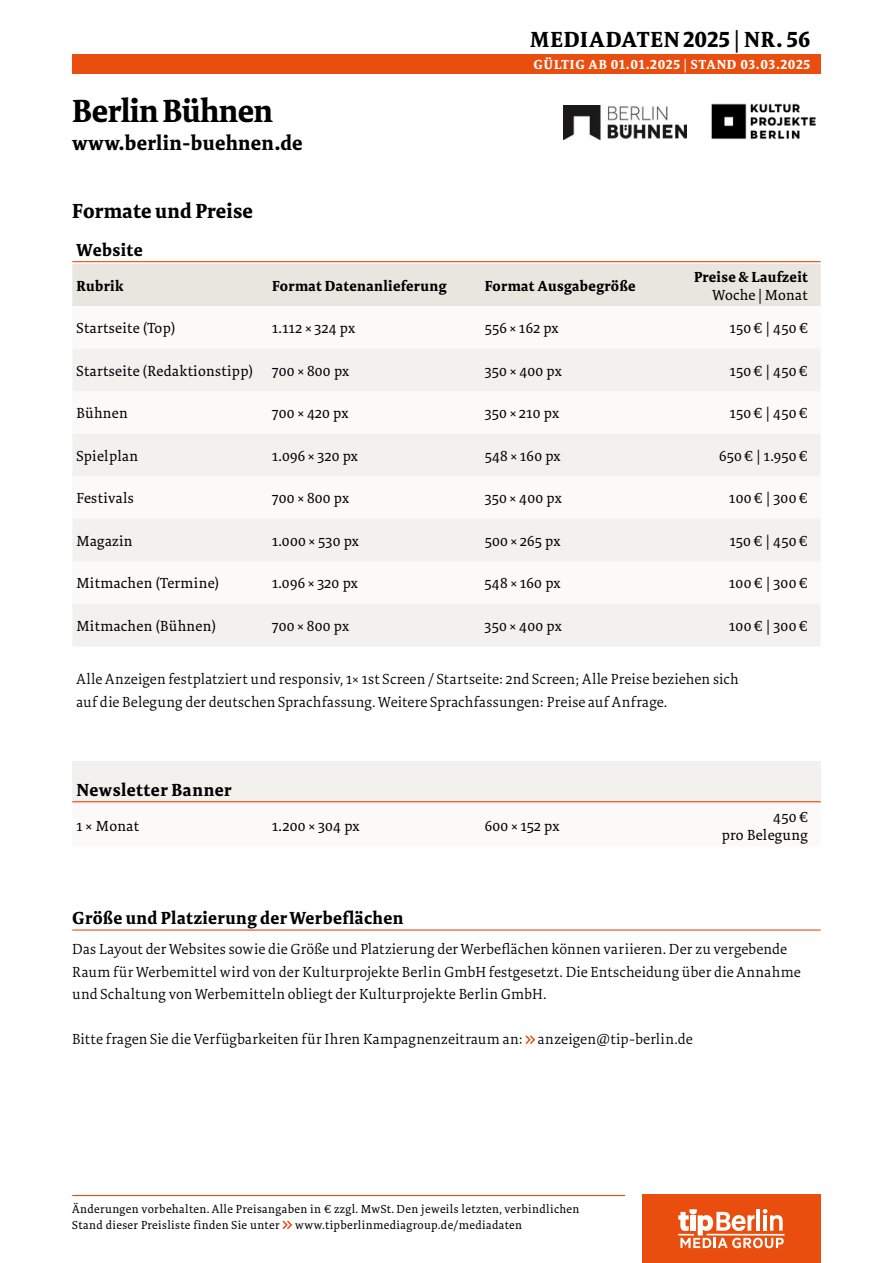
<style>
.page{position:relative;width:893px;height:1263px;background:#fff}
.page>*{position:absolute;margin:0;border:0;box-sizing:border-box;transform-origin:0 0}
.t1{font:700 33px "Tundra Pro";letter-spacing:-.02em;color:#000}
.t2{font:700 22.5px "Tundra Pro";letter-spacing:.03em;color:#000}
.t3{font:700 21px "Tundra Pro";letter-spacing:.01em;color:#000}
.t4{font:700 18px "Tundra Pro";letter-spacing:.02em;color:#000}
.t5{font:300 15px/22.5px "Tundra Pro";letter-spacing:.01em;color:#000}
.t6{font:15px/18px "Tundra Pro";letter-spacing:.02em;color:#000;text-align:right}
.t7{font:700 15px "Tundra Pro";letter-spacing:.02em;color:#000}
.t8{font:700 13.5px "Tundra Pro";letter-spacing:.06em;color:#fff}
.t9{font:12px/16.5px "Tundra Pro";letter-spacing:.03em;color:#000}
</style>
<div class="page">
<div style="left:642px;top:1195px;width:179px;height:68px;background:#e94e0f"></div>
<svg style="left:678px;top:1209px;width:106px;height:39px"></svg>
<hr style="left:707px;top:1234px;width:77px;height:1px;background:#fff">
<div style="left:72px;top:54px;width:749px;height:19px;background:#e94e0f"></div>
<hr style="left:72px;top:1195px;width:553px;height:1px;background:#e94e0f">
<svg style="left:282px;top:1220px;width:11px;height:10px"></svg>
<hr style="left:72px;top:929px;width:749px;height:1px;background:#e94e0f">
<svg style="left:525px;top:1035px;width:11px;height:9px"></svg>
<img style="left:563px;top:105px;width:124px;height:34px">
<img style="left:711px;top:103px;width:105px;height:37px">
<div style="left:72px;top:264px;width:749px;height:42px;background:#e9e6df"></div>
<svg style="left:72px;top:349px;width:749px;height:297px;fill:#f3f1ee"></svg>
<div style="left:72px;top:761px;width:749px;height:43px;background:#f3f1ee"></div>
<hr style="left:72px;top:261px;width:749px;height:1px;background:#e94e0f">
<hr style="left:72px;top:801px;width:749px;height:1px;background:#e94e0f">
<h2 class="t2" style="left:530px;top:25px;width:281px">MEDIADATEN 2025 | NR. 56</h2>
<h1 class="t1" style="left:72px;top:89px;width:202px">Berlin Bühnen</h1>
<h3 class="t3" style="left:72px;top:130px;width:232px">www.berlin-buehnen.de</h3>
<h3 class="t3" style="left:72px;top:197px;width:182px">Formate und Preise</h3>
<p class="t8" style="left:534px;top:55px;width:278px">GÜLTIG AB 01.01.2025 | STAND 03.03.2025</p>
<p class="t4" style="left:77px;top:239px;width:68px">Website</p>
<p class="t7" style="left:77px;top:276px;width:49px">Rubrik</p>
<p class="t7" style="left:272px;top:276px;width:176px">Format Datenanlieferung</p>
<p class="t7" style="left:485px;top:276px;width:152px">Format Ausgabegröße</p>
<p class="t7" style="left:694px;top:267px;width:115px">Preise&amp;Laufzeit</p>
<p class="t6" style="left:713px;top:286px;width:97px">Woche | Monat</p>
<p class="t6" style="left:77px;top:319px;width:100px">Startseite (Top)</p>
<p class="t6" style="left:272px;top:319px;width:85px">1.112 × 324 px</p>
<p class="t6" style="left:485px;top:319px;width:76px">556 × 162 px</p>
<p class="t6" style="left:730px;top:319px;width:79px">150 € | 450 €</p>
<p class="t6" style="left:77px;top:362px;width:178px">Startseite (Redaktionstipp)</p>
<p class="t6" style="left:272px;top:362px;width:79px">700 × 800 px</p>
<p class="t6" style="left:485px;top:362px;width:79px">350 × 400 px</p>
<p class="t6" style="left:730px;top:362px;width:79px">150 € | 450 €</p>
<p class="t6" style="left:76px;top:404px;width:53px">Bühnen</p>
<p class="t6" style="left:272px;top:404px;width:78px">700 × 420 px</p>
<p class="t6" style="left:485px;top:404px;width:76px">350 × 210 px</p>
<p class="t6" style="left:730px;top:404px;width:79px">150 € | 450 €</p>
<p class="t6" style="left:76px;top:447px;width:63px">Spielplan</p>
<p class="t6" style="left:272px;top:447px;width:88px">1.096 × 320 px</p>
<p class="t6" style="left:485px;top:447px;width:78px">548 × 160 px</p>
<p class="t6" style="left:719px;top:447px;width:90px">650 € | 1.950 €</p>
<p class="t6" style="left:76px;top:489px;width:59px">Festivals</p>
<p class="t6" style="left:272px;top:489px;width:79px">700 × 800 px</p>
<p class="t6" style="left:485px;top:489px;width:79px">350 × 400 px</p>
<p class="t6" style="left:729px;top:489px;width:80px">100 € | 300 €</p>
<p class="t6" style="left:76px;top:532px;width:58px">Magazin</p>
<p class="t6" style="left:272px;top:532px;width:89px">1.000 × 530 px</p>
<p class="t6" style="left:485px;top:532px;width:78px">500 × 265 px</p>
<p class="t6" style="left:730px;top:532px;width:79px">150 € | 450 €</p>
<p class="t6" style="left:76px;top:574px;width:144px">Mitmachen (Termine)</p>
<p class="t6" style="left:272px;top:574px;width:88px">1.096 × 320 px</p>
<p class="t6" style="left:485px;top:574px;width:78px">548 × 160 px</p>
<p class="t6" style="left:729px;top:574px;width:80px">100 € | 300 €</p>
<p class="t6" style="left:76px;top:617px;width:141px">Mitmachen (Bühnen)</p>
<p class="t6" style="left:272px;top:617px;width:79px">700 × 800 px</p>
<p class="t6" style="left:485px;top:617px;width:79px">350 × 400 px</p>
<p class="t6" style="left:729px;top:617px;width:80px">100 € | 300 €</p>
<p class="t5" style="left:76px;top:668px;width:664px">Alle Anzeigen festplatziert und responsiv, 1× 1st Screen / Startseite: 2nd Screen; Alle Preise beziehen sich auf die Belegung der deutschen Sprachfassung. Weitere Sprachfassungen: Preise auf Anfrage.</p>
<p class="t4" style="left:77px;top:779px;width:157px">Newsletter Banner</p>
<p class="t6" style="left:77px;top:817px;width:64px">1 × Monat</p>
<p class="t6" style="left:272px;top:817px;width:89px">1.200 × 304 px</p>
<p class="t6" style="left:485px;top:817px;width:76px">600 × 152 px</p>
<p class="t6" style="left:722px;top:808px;width:88px">450 €<br>pro Belegung</p>
<p class="t4" style="left:72px;top:906px;width:333px">Größe und Platzierung der Werbeflächen</p>
<p class="t5" style="left:72px;top:938px;width:730px">Das Layout der Websites sowie die Größe und Platzierung der Werbeflächen können variieren. Der zu vergebende<br>Raum für Werbemittel wird von der Kulturprojekte Berlin GmbH festgesetzt. Die Entscheidung über die Annahme und Schaltung von Werbemitteln obliegt der Kulturprojekte Berlin GmbH.</p>
<p class="t5" style="left:72px;top:1028px;width:622px">Bitte fragen Sie die Verfügbarkeiten für Ihren Kampagnenzeitraum an: anzeigen@tip-berlin.de</p>
<p class="t9" style="left:72px;top:1201px;width:509px">Änderungen vorbehalten. Alle Preisangaben in € zzgl. MwSt. Den jeweils letzten, verbindlichen<br>Stand dieser Preisliste finden Sie unter</p>
<p class="t9" style="left:295px;top:1217px;width:228px">www.tipberlinmediagroup.de/mediadaten</p>
</div>
